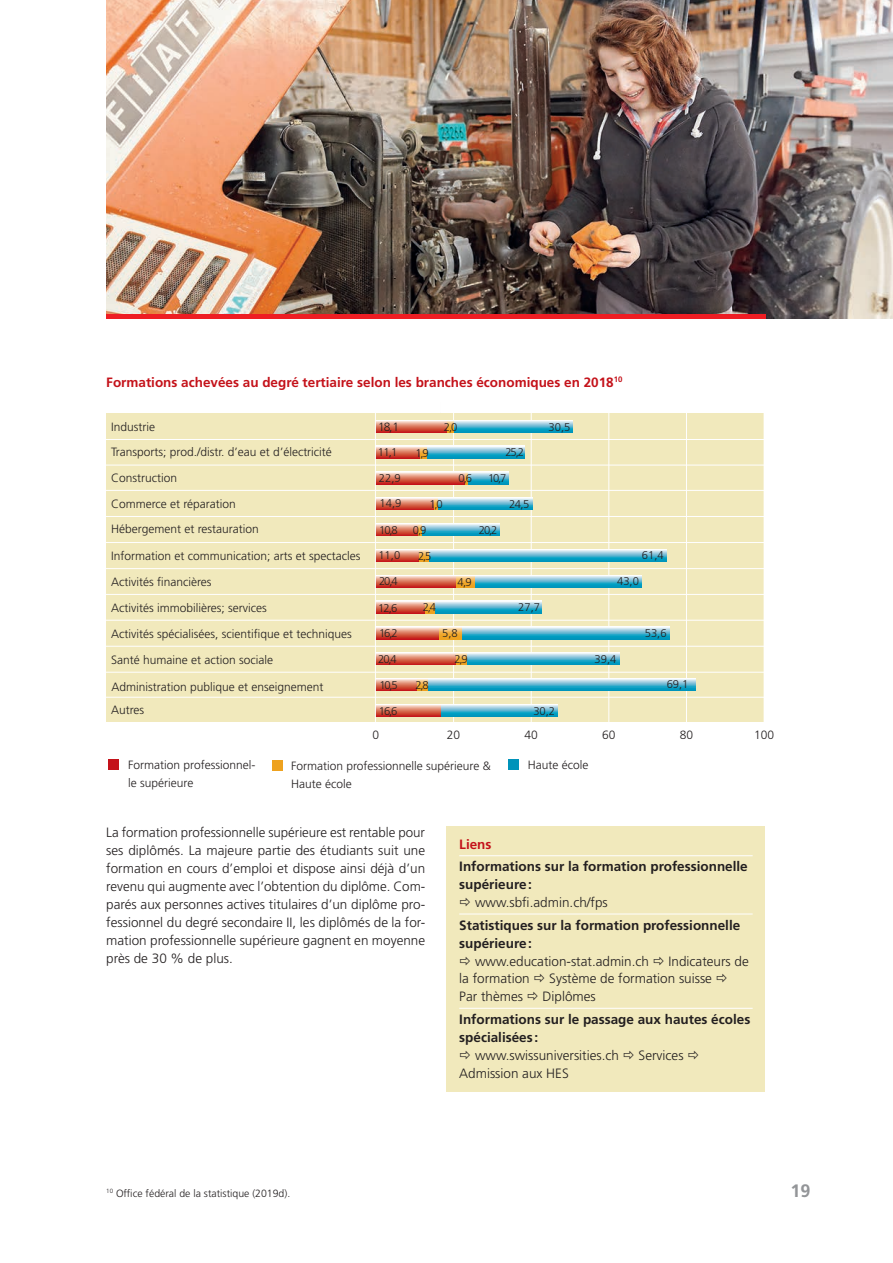
<style>
.page{position:relative;width:893px;height:1263px;background:#fff}
.page>*{position:absolute;margin:0;border:0;box-sizing:border-box;transform-origin:0 0}
.t1{font:700 18px "Frutiger LT Std";color:#939598}
.t2{font:300 13.5px/18px "Frutiger LT Std";color:#231f20;text-align:justify}
.t3{font:700 13.5px/18px "Frutiger LT Std";color:#231f20}
.t4{font:700 13.5px "Frutiger LT Std";color:#c4121a}
.t5{font:300 12px/25.8px "Frutiger LT Std";color:#231f20}
.t6{font:300 11.25px "Frutiger LT Std";letter-spacing:-.05em;color:#231f20}
.t7{font:300 10.5px "Frutiger LT Std";color:#231f20}
</style>
<div class="page">
<div style="left:106px;top:413px;width:658px;height:309px;background:#f1e9bc"></div>
<hr style="left:453px;top:409px;width:1px;height:314px;background:#fff">
<hr style="left:531px;top:409px;width:1px;height:314px;background:#fff">
<hr style="left:608px;top:409px;width:1px;height:314px;background:#fff">
<hr style="left:686px;top:409px;width:1px;height:314px;background:#fff">
<svg style="left:454px;top:420px;width:118px;height:12px"></svg>
<svg style="left:426px;top:446px;width:98px;height:12px"></svg>
<svg style="left:467px;top:472px;width:42px;height:12px"></svg>
<svg style="left:438px;top:498px;width:95px;height:12px"></svg>
<svg style="left:421px;top:523px;width:79px;height:13px"></svg>
<svg style="left:428px;top:549px;width:239px;height:13px;background:#65bcd5"></svg>
<svg style="left:474px;top:575px;width:167px;height:12px;background:#6abfd6"></svg>
<svg style="left:434px;top:601px;width:108px;height:12px"></svg>
<svg style="left:461px;top:627px;width:208px;height:12px;background:#63bbd4"></svg>
<svg style="left:466px;top:652px;width:153px;height:13px;background:#6cbfd6"></svg>
<svg style="left:428px;top:678px;width:268px;height:13px;background:#67bdd6"></svg>
<svg style="left:440px;top:704px;width:118px;height:12px"></svg>
<svg style="left:446px;top:420px;width:8px;height:12px"></svg>
<svg style="left:419px;top:446px;width:7px;height:12px"></svg>
<svg style="left:465px;top:472px;width:2px;height:12px"></svg>
<svg style="left:434px;top:498px;width:4px;height:12px"></svg>
<svg style="left:418px;top:523px;width:3px;height:13px"></svg>
<svg style="left:419px;top:549px;width:9px;height:13px"></svg>
<svg style="left:455px;top:575px;width:19px;height:12px"></svg>
<svg style="left:425px;top:601px;width:9px;height:12px"></svg>
<svg style="left:439px;top:627px;width:22px;height:12px"></svg>
<svg style="left:455px;top:652px;width:11px;height:13px"></svg>
<svg style="left:417px;top:678px;width:11px;height:13px"></svg>
<svg style="left:376px;top:420px;width:70px;height:12px"></svg>
<svg style="left:376px;top:446px;width:43px;height:12px"></svg>
<svg style="left:376px;top:472px;width:89px;height:12px"></svg>
<svg style="left:376px;top:498px;width:58px;height:12px"></svg>
<svg style="left:376px;top:523px;width:42px;height:13px"></svg>
<svg style="left:376px;top:549px;width:43px;height:13px"></svg>
<svg style="left:376px;top:575px;width:79px;height:12px"></svg>
<svg style="left:376px;top:601px;width:49px;height:12px"></svg>
<svg style="left:376px;top:627px;width:63px;height:12px"></svg>
<svg style="left:376px;top:652px;width:79px;height:13px"></svg>
<svg style="left:376px;top:678px;width:41px;height:13px"></svg>
<svg style="left:376px;top:704px;width:64px;height:12px"></svg>
<hr style="left:104px;top:697px;width:668px;height:1px;background:#fff">
<hr style="left:375px;top:409px;width:1px;height:316px;background:#fff">
<hr style="left:100px;top:439px;width:668px;height:1px;background:#fff">
<hr style="left:105px;top:465px;width:668px;height:1px;background:#fff">
<hr style="left:103px;top:490px;width:668px;height:1px;background:#fff">
<hr style="left:100px;top:516px;width:668px;height:1px;background:#fff">
<hr style="left:103px;top:542px;width:668px;height:1px;background:#fff">
<hr style="left:103px;top:568px;width:667px;height:1px;background:#fff">
<hr style="left:105px;top:620px;width:668px;height:1px;background:#fff">
<hr style="left:98px;top:646px;width:668px;height:1px;background:#fff">
<hr style="left:100px;top:672px;width:668px;height:1px;background:#fff">
<hr style="left:103px;top:594px;width:668px;height:1px;background:#fff">
<div style="left:108px;top:759px;width:10px;height:11px;background:#c4121a"></div>
<div style="left:272px;top:760px;width:11px;height:11px;background:#eea21f"></div>
<div style="left:508px;top:759px;width:11px;height:11px;background:#0093ba"></div>
<div style="left:446px;top:826px;width:319px;height:266px;background:#f1e9bc"></div>
<hr style="left:459px;top:855px;width:294px;height:1px;background:#fff">
<hr style="left:459px;top:914px;width:294px;height:1px;background:#fff">
<hr style="left:459px;top:1008px;width:294px;height:1px;background:#fff">
<img style="left:106px;top:0;width:787px;height:319px">
<hr style="left:106px;top:315px;width:659px;height:4px;background:#ee1d23">
<p class="t4" style="left:106px;top:374px;width:518px">Formations achevées au degré tertiaire selon les branches économiques en 2018<sup>10</sup></p>
<p class="t5" style="left:111px;top:414px;width:222px">Industrie<br>Transports; prod./distr. d’eau et d’électricité<br>Construction</p>
<p class="t5" style="left:111px;top:492px;width:149px;line-height:25.2px">Commerce et réparation<br>Hébergement et restauration</p>
<p class="t5" style="left:111px;top:543px;width:251px">Information et communication; arts et spectacles Activités financières<br>Activités immobilières; services<br>Activités spécialisées, scientifique et techniques</p>
<p class="t5" style="left:111px;top:647px;width:214px">Santé humaine et action sociale<br>Administration publique et enseignement</p>
<p class="t5" style="left:111px;top:697px;width:35px">Autres</p>
<p class="t5" style="left:378px;top:414px;width:22px">18,1</p>
<p class="t6" style="left:444px;top:420px;width:15px">2,0</p>
<p class="t6" style="left:549px;top:421px;width:23px">30,5</p>
<p class="t6" style="left:378px;top:446px;width:21px">11,1</p>
<p class="t6" style="left:415px;top:446px;width:15px">1,9</p>
<p class="t6" style="left:379px;top:472px;width:23px">22,9</p>
<p class="t6" style="left:379px;top:497px;width:23px">14,9</p>
<p class="t6" style="left:379px;top:523px;width:20px">10,8</p>
<p class="t6" style="left:378px;top:549px;width:23px">11,0</p>
<p class="t6" style="left:642px;top:549px;width:23px">61,4</p>
<p class="t6" style="left:379px;top:575px;width:20px">20,4</p>
<p class="t6" style="left:458px;top:575px;width:16px">4,9</p>
<p class="t6" style="left:617px;top:575px;width:23px">43,0</p>
<p class="t6" style="left:378px;top:601px;width:21px">12,6</p>
<p class="t6" style="left:423px;top:601px;width:15px">2,4</p>
<p class="t6" style="left:518px;top:601px;width:23px">27,7</p>
<p class="t6" style="left:379px;top:627px;width:20px">16,2</p>
<p class="t6" style="left:442px;top:627px;width:17px">5,8</p>
<p class="t6" style="left:645px;top:627px;width:23px">53,6</p>
<p class="t6" style="left:378px;top:653px;width:20px">20,4</p>
<p class="t6" style="left:454px;top:653px;width:15px">2,9</p>
<p class="t6" style="left:594px;top:653px;width:23px">39,4</p>
<p class="t6" style="left:379px;top:678px;width:20px">10,5</p>
<p class="t6" style="left:667px;top:678px;width:23px">69,1</p>
<p class="t6" style="left:379px;top:705px;width:20px">16,6</p>
<p class="t6" style="left:505px;top:446px;width:20px">25,2</p>
<p class="t6" style="left:488px;top:472px;width:20px">10,7</p>
<p class="t6" style="left:459px;top:472px;width:15px">0,6</p>
<p class="t6" style="left:509px;top:498px;width:22px">24,5</p>
<p class="t6" style="left:429px;top:498px;width:15px">1,0</p>
<p class="t6" style="left:479px;top:524px;width:20px">20,2</p>
<p class="t6" style="left:413px;top:524px;width:15px">0,9</p>
<p class="t6" style="left:418px;top:549px;width:15px">2,5</p>
<p class="t6" style="left:415px;top:678px;width:15px">2,8</p>
<p class="t6" style="left:533px;top:704px;width:23px">30,2</p>
<p class="t5" style="left:373px;top:722px;width:8px">0</p>
<p class="t5" style="left:447px;top:722px;width:15px">20</p>
<p class="t5" style="left:525px;top:722px;width:15px">40</p>
<p class="t5" style="left:602px;top:722px;width:15px">60</p>
<p class="t5" style="left:680px;top:722px;width:15px">80</p>
<p class="t5" style="left:754px;top:722px;width:22px">100</p>
<p class="t5" style="left:128px;top:756px;width:129px;line-height:18px">Formation professionnel&shy;le supérieure</p>
<p class="t5" style="left:291px;top:757px;width:201px;line-height:18px">Formation professionnelle supérieure &amp;<br>Haute école</p>
<p class="t5" style="left:528px;top:753px;width:62px">Haute école</p>
<p class="t2" style="left:106px;top:823px;width:320px">La formation professionnelle supérieure est rentable pour ses diplômés. La majeure partie des étudiants suit une formation en cours d’emploi et dispose ainsi déjà d’un revenu qui augmente avec l’obtention du diplôme. Com&shy;parés aux personnes actives titulaires d’un diplôme pro&shy;fessionnel du degré secondaire II, les diplômés de la for&shy;mation professionnelle supérieure gagnent en moyenne près de 30 % de plus.</p>
<p class="t4" style="left:459px;top:836px;width:34px">Liens</p>
<p class="t3" style="left:459px;top:858px;width:290px">Informations sur la formation professionnelle supérieure :</p>
<p class="t2" style="left:475px;top:894px;width:134px">www.sbfi.admin.ch/fps</p>
<p class="t3" style="left:459px;top:916px;width:283px">Statistiques sur la formation professionnelle supérieure :</p>
<p class="t2" style="left:475px;top:952px;width:176px">www.education-stat.admin.ch</p>
<p class="t2" style="left:669px;top:952px;width:82px">Indicateurs de</p>
<p class="t2" style="left:459px;top:970px;width:72px">la formation</p>
<p class="t2" style="left:549px;top:970px;width:164px">Système de formation suisse</p>
<p class="t2" style="left:459px;top:988px;width:65px">Par thèmes</p>
<p class="t2" style="left:542px;top:988px;width:55px">Diplômes</p>
<p class="t3" style="left:459px;top:1010px;width:293px">Informations sur le passage aux hautes écoles spécialisées :</p>
<p class="t2" style="left:475px;top:1046px;width:146px">www.swissuniversities.ch</p>
<p class="t2" style="left:639px;top:1046px;width:46px">Services</p>
<p class="t2" style="left:459px;top:1064px;width:111px">Admission aux HES</p>
<p class="t7" style="left:106px;top:1187px;width:185px"><sup>10</sup> Office fédéral de la statistique (2019d).</p>
<h1 class="t1" style="left:790px;top:1180px;width:22px">19</h1>
</div>
